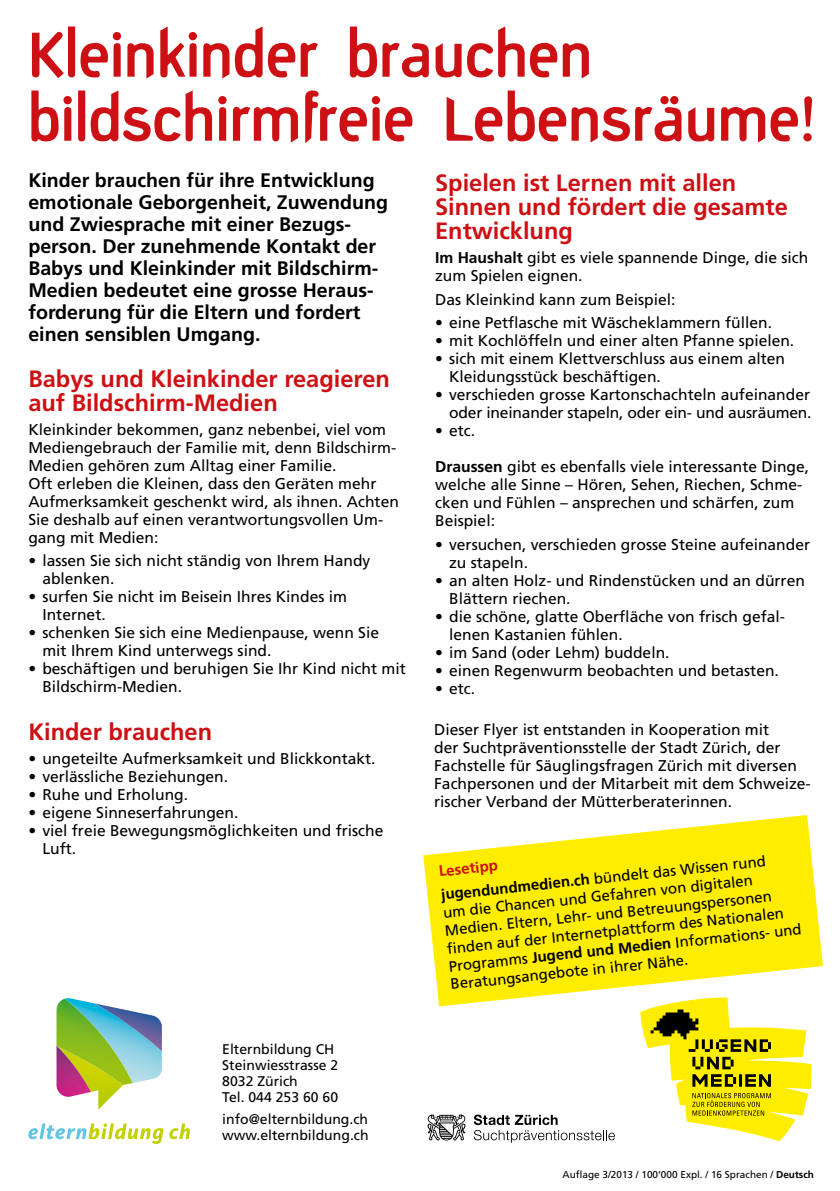
<style>
.page{position:relative;width:840px;height:1191px;background:#fff}
.page>*{position:absolute;margin:0;border:0;box-sizing:border-box;transform-origin:0 0}
.t1{font:700 66px/64px "Decon Struct EF";letter-spacing:.01em;color:#cd1013}
.t2{font:700 23.6px/24px "Frutiger";color:#cd1013}
.t3{font:700 19.6px/22px "Frutiger";color:#000}
.t4{font:15.6px/18px "Frutiger";color:#000}
.t5{font:15px/18px "Frutiger";color:#000}
.t6{font:14px/16px "Frutiger";color:#000}
.t7{font:10px "Frutiger";color:#000}
.s1{font-weight:700}
.s2{font-weight:700;color:#cd1013}
</style>
<div class="page">
<svg style="left:640px;top:1006px;width:171px;height:135px"></svg>
<svg style="left:473px;top:1114px;width:141px;height:28px"></svg>
<svg style="left:427px;top:1114px;width:38px;height:26px"></svg>
<svg style="left:28px;top:1123px;width:162px;height:21px"></svg>
<img style="left:64px;top:1085px;width:59px;height:24px">
<img style="left:133px;top:1051px;width:29px;height:32px">
<img style="left:133px;top:1011px;width:29px;height:40px">
<img style="left:56px;top:998px;width:76px;height:87px">
<svg style="left:65px;top:998px;width:68px;height:85px;background:#82c081"></svg>
<img style="left:56px;top:1045px;width:35px;height:51px">
<svg style="left:423px;top:815px;width:399px;height:191px;fill:#ffed00"></svg>
<h1 class="t1" style="left:28px;top:26px;width:788px">Kleinkinder brauchen bildschirmfreie Lebensräume!</h1>
<p class="t3" style="left:28px;top:169px;width:361px">Kinder brauchen für ihre Entwicklung emotionale Geborgenheit, Zuwendung und Zwiesprache mit einer Bezugs&shy;person. Der zunehmende Kontakt der Babys und Kleinkinder mit Bildschirm-Medien bedeutet eine grosse Heraus&shy;forderung für die Eltern und fordert einen sensiblen Umgang.</p>
<h2 class="t2" style="left:28px;top:366px;width:363px">Babys und Kleinkinder reagieren auf Bildschirm-Medien</h2>
<p class="t4" style="left:28px;top:420px;width:372px">Kleinkinder bekommen, ganz nebenbei, viel vom Mediengebrauch der Familie mit, denn Bild-schirm-Medien gehören zum Alltag einer Familie.<br>Oft erleben die Kleinen, dass den Geräten mehr Aufmerksamkeit geschenkt wird, als ihnen. Achten Sie deshalb auf einen verantwortungsvollen Um&shy;gang mit Medien:</p>
<p class="t4" style="left:42px;top:552px;width:329px;text-indent:-14px">• lassen Sie sich nicht ständig von Ihrem Handy ablenken.</p>
<p class="t4" style="left:42px;top:588px;width:306px;text-indent:-14px">• surfen Sie nicht im Beisein Ihres Kindes im<br>Internet.</p>
<p class="t4" style="left:42px;top:624px;width:338px;text-indent:-14px">• schenken Sie sich eine Medienpause, wenn Sie mit Ihrem Kind unterwegs sind.</p>
<p class="t4" style="left:42px;top:660px;width:364px;text-indent:-14px">• beschäftigen und beruhigen Sie Ihr Kind nicht mit<br>Bildschirm-Medien.</p>
<h2 class="t2" style="left:28px;top:719px;width:185px">Kinder brauchen</h2>
<p class="t4" style="left:28px;top:749px;width:348px">• ungeteilte Aufmerksamkeit und Blickkontakt.</p>
<p class="t4" style="left:28px;top:767px;width:201px">• verlässliche Beziehungen.</p>
<p class="t4" style="left:28px;top:785px;width:161px">• Ruhe und Erholung.</p>
<p class="t4" style="left:28px;top:803px;width:211px">• eigene Sinneserfahrungen.</p>
<p class="t4" style="left:42px;top:821px;width:342px;text-indent:-14px">• viel freie Bewegungsmöglichkeiten und frische<br>Luft.</p>
<p class="t6" style="left:222px;top:1041px;width:117px">Elternbildung CH<br>Steinwiesstrasse 2<br>8032 Zürich<br>Tel. 044 253 60 60</p>
<p class="t6" style="left:222px;top:1110px;width:148px">info@elternbildung.ch www.elternbildung.ch</p>
<h2 class="t2" style="left:435px;top:171px;width:354px">Spielen ist Lernen mit allen<br>Sinnen und fördert die gesamte<br>Entwicklung</h2>
<p class="t4" style="left:435px;top:248px;width:374px"><span class="s1">Im Haushalt</span> gibt es viele spannende Dinge, die sich zum Spielen eignen.</p>
<p class="t4" style="left:435px;top:290px;width:242px">Das Kleinkind kann zum Beispiel:</p>
<p class="t4" style="left:435px;top:314px;width:338px">• eine Petflasche mit Wäscheklammern füllen.</p>
<p class="t4" style="left:435px;top:332px;width:360px">• mit Kochlöffeln und einer alten Pfanne spielen.</p>
<p class="t4" style="left:449px;top:350px;width:337px;text-indent:-14px">• sich mit einem Klettverschluss aus einem alten<br>Kleidungsstück beschäftigen.</p>
<p class="t4" style="left:435px;top:386px;width:378px;text-align:right">• verschieden grosse Kartonschachteln aufeinander oder ineinander stapeln, oder ein- und ausräumen.</p>
<p class="t4" style="left:435px;top:422px;width:41px">• etc.</p>
<p class="t4" style="left:435px;top:458px;width:375px"><span class="s1">Draussen</span> gibt es ebenfalls viele interessante Dinge, welche alle Sinne – Hören, Sehen, Riechen, Schme&shy;cken und Fühlen – ansprechen und schärfen, zum Beispiel:</p>
<p class="t4" style="left:449px;top:535px;width:362px;text-indent:-14px">• versuchen, verschieden grosse Steine aufeinander zu stapeln.</p>
<p class="t4" style="left:449px;top:571px;width:357px;text-indent:-14px">• an alten Holz- und Rindenstücken und an dürren<br>Blättern riechen.</p>
<p class="t4" style="left:449px;top:607px;width:337px;text-indent:-14px">• die schöne, glatte Oberfläche von frisch gefal&shy;lenen Kastanien fühlen.</p>
<p class="t4" style="left:435px;top:643px;width:236px">• im Sand (oder Lehm) buddeln.</p>
<p class="t4" style="left:435px;top:661px;width:345px">• einen Regenwurm beobachten und betasten.</p>
<p class="t4" style="left:435px;top:679px;width:41px">• etc.</p>
<p class="t4" style="left:434px;top:720px;width:377px">Dieser Flyer ist entstanden in Kooperation mit<br>der Suchtpräventionsstelle der Stadt Zürich, der Fachstelle für Säuglingsfragen Zürich mit diversen Fachpersonen und der Mitarbeit mit dem Schweize&shy;rischer Verband der Mütterberaterinnen.</p>
<p class="t5" style="left:437px;top:859px;width:327px;line-height:23.6px;rotate:-6deg"><span class="s2">Lesetipp<br></span><span class="s1">jugendundmedien.ch</span> bündelt das Wissen rund</p>
<p class="t5" style="left:442px;top:903px;width:356px;rotate:-6deg">um die Chancen und Gefahren von digitalen Medien. Eltern, Lehr- und Betreuungspersonen<br>fi nden auf der Internetplattform des Nationalen Programms <span class="s1">Jugend und Medien</span> Informations- und Beratungsangebote in ihrer Nähe.</p>
<p class="t7" style="left:562px;top:1168px;width:253px">Auflage 3/2013 / 100‘000 Expl. / 16 Sprachen / <span class="s1">Deutsch</span></p>
</div>
